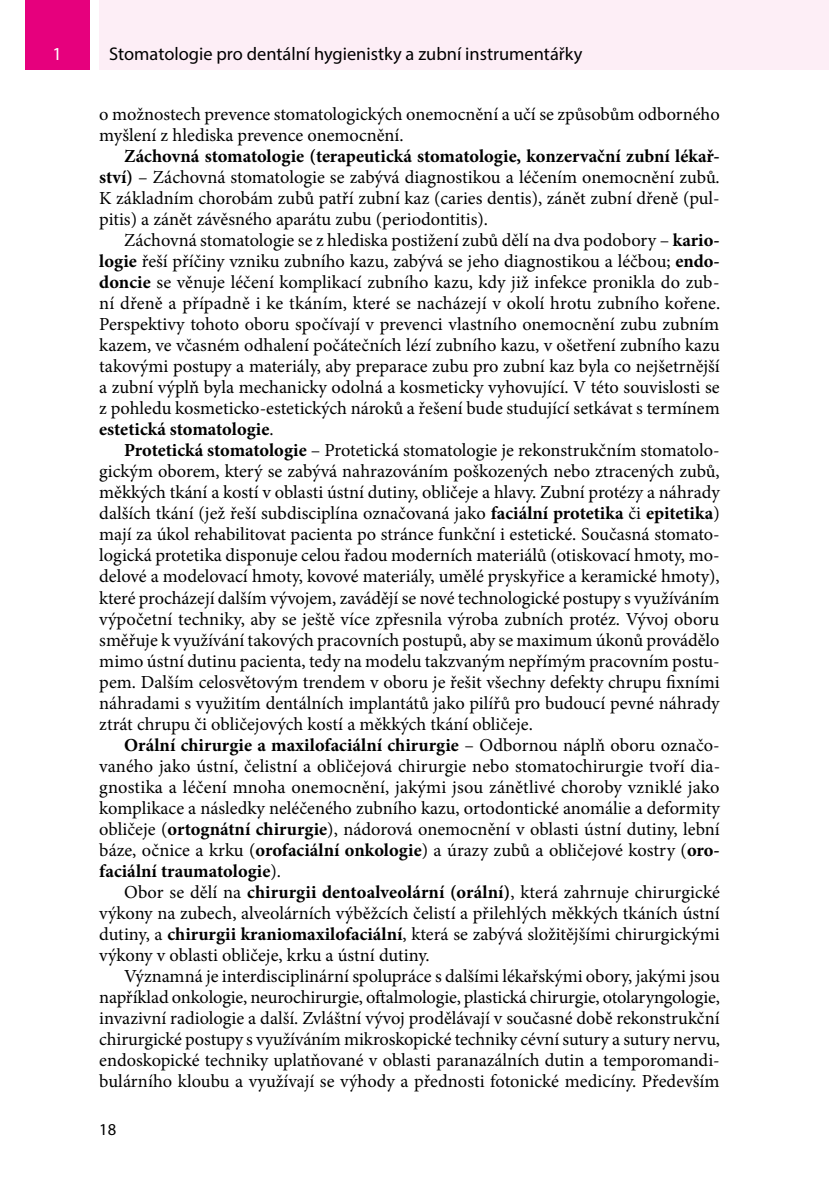
<style>
.page{position:relative;width:829px;height:1191px;background:#fff}
.page>*{position:absolute;margin:0;border:0;box-sizing:border-box;transform-origin:0 0}
.t1{font:18.38px/21px "Minion Pro";color:#000;text-align:justify}
.t2{font:18.38px "Myriad Pro";color:#000}
.t3{font:18.38px "Myriad Pro";color:#fff}
.t4{font:16.62px "Myriad Pro";color:#000}
.s1{font-weight:700}
</style>
<div class="page">
<div style="left:25px;top:0;width:64px;height:69px;background:#e6007d"></div>
<div style="left:99px;top:0;width:729px;height:69px;background:#fdeef6"></div>
<p class="t3" style="left:52px;top:42px;width:11px">1</p>
<p class="t2" style="left:109px;top:42px;width:474px">Stomatologie pro dentální hygienistky a zubní instrumentářky</p>
<p class="t1" style="left:99px;top:104px;width:622px">o možnostech prevence stomatologických onemocnění a učí se způsobům odborného myšlení z hlediska prevence onemocnění.</p>
<p class="t1" style="left:99px;top:146px;width:622px;text-indent:25px"><span class="s1">Záchovná stomatologie (terapeutická stomatologie, konzervační zubní lékař&shy;ství)</span> – Záchovná stomatologie se zabývá diagnostikou a léčením onemocnění zubů.<br>K základním chorobám zubů patří zubní kaz (caries dentis), zánět zubní dřeně (pul&shy;pitis) a zánět závěsného aparátu zubu (periodontitis).</p>
<p class="t1" style="left:99px;top:230px;width:622px;text-indent:25px">Záchovná stomatologie se z hlediska postižení zubů dělí na dva podobory – <span class="s1">kario&shy;logie</span> řeší příčiny vzniku zubního kazu, zabývá se jeho diagnostikou a léčbou; <span class="s1">endo&shy;doncie</span> se věnuje léčení komplikací zubního kazu, kdy již infekce pronikla do zub&shy;ní dřeně a případně i ke tkáním, které se nacházejí v okolí hrotu zubního kořene.<br>Perspektivy tohoto oboru spočívají v prevenci vlastního onemocnění zubu zubním kazem, ve včasném odhalení počátečních lézí zubního kazu, v ošetření zubního kazu takovými postupy a materiály, aby preparace zubu pro zubní kaz byla co nejšetrnější a zubní výplň byla mechanicky odolná a kosmeticky vyhovující. V této souvislosti se z pohledu kosmeticko-estetických nároků a řešení bude studující setkávat s termínem <span class="s1">estetická stomatologie</span>.</p>
<p class="t1" style="left:99px;top:440px;width:622px;text-indent:25px"><span class="s1">Protetická stomatologie</span> – Protetická stomatologie je rekonstrukčním stomatolo&shy;gickým oborem, který se zabývá nahrazováním poškozených nebo ztracených zubů, měkkých tkání a kostí v oblasti ústní dutiny, obličeje a hlavy. Zubní protézy a náhrady dalších tkání (jež řeší subdisciplína označovaná jako <span class="s1">faciální protetika</span> či <span class="s1">epitetika</span>) mají za úkol rehabilitovat pacienta po stránce funkční i estetické. Současná stomato&shy;logická protetika disponuje celou řadou moderních materiálů (otiskovací hmoty, mo&shy;delové a modelovací hmoty, kovové materiály, umělé pryskyřice a keramické hmoty), které procházejí dalším vývojem, zavádějí se nové technologické postupy s využíváním výpočetní techniky, aby se ještě více zpřesnila výroba zubních protéz. Vývoj oboru směřuje k využívání takových pracovních postupů, aby se maximum úkonů provádělo mimo ústní dutinu pacienta, tedy na modelu takzvaným nepřímým pracovním postu&shy;pem. Dalším celosvětovým trendem v oboru je řešit všechny defekty chrupu fixními náhradami s využitím dentálních implantátů jako pilířů pro budoucí pevné náhrady ztrát chrupu či obličejových kostí a měkkých tkání obličeje.</p>
<p class="t1" style="left:99px;top:734px;width:622px;text-indent:25px"><span class="s1">Orální chirurgie a maxilofaciální chirurgie</span> – Odbornou náplň oboru označo&shy;vaného jako ústní, čelistní a obličejová chirurgie nebo stomatochirurgie tvoří dia&shy;gnostika a léčení mnoha onemocnění, jakými jsou zánětlivé choroby vzniklé jako komplikace a následky neléčeného zubního kazu, ortodontické anomálie a deformity obličeje (<span class="s1">ortognátní chirurgie</span>), nádorová onemocnění v oblasti ústní dutiny, lební báze, očnice a krku (<span class="s1">orofaciální onkologie</span>) a úrazy zubů a obličejové kostry (<span class="s1">oro&shy;faciální traumatologie</span>).</p>
<p class="t1" style="left:99px;top:881px;width:622px;text-indent:25px">Obor se dělí na <span class="s1">chirurgii dentoalveolární (orální)</span>, která zahrnuje chirurgické výkony na zubech, alveolárních výběžcích čelistí a přilehlých měkkých tkáních ústní dutiny, a <span class="s1">chirurgii kraniomaxilofaciální</span>, která se zabývá složitějšími chirurgickými výkony v oblasti obličeje, krku a ústní dutiny.</p>
<p class="t1" style="left:99px;top:965px;width:622px;text-indent:25px">Významná je interdisciplinární spolupráce s dalšími lékařskými obory, jakými jsou například onkologie, neurochirurgie, oftalmologie, plastická chirurgie, otolaryngologie, invazivní radiologie a další. Zvláštní vývoj prodělávají v současné době rekonstrukční chirurgické postupy s využíváním mikroskopické techniky cévní sutury a sutury nervu, endoskopické techniky uplatňované v oblasti paranazálních dutin a temporomandi&shy;bulárního kloubu a využívají se výhody a přednosti fotonické medicíny. Především</p>
<p class="t4" style="left:99px;top:1119px;width:19px">18</p>
</div>
